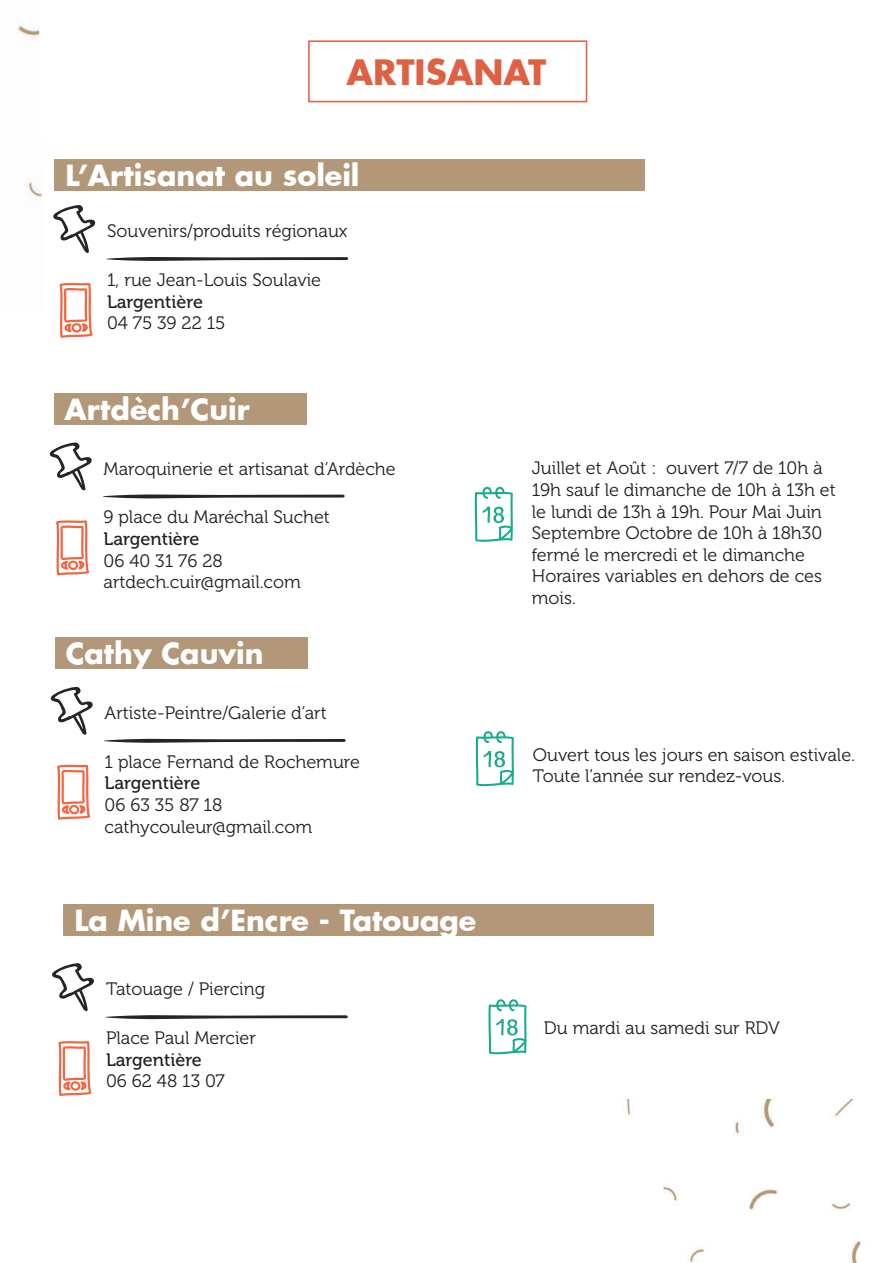
<style>
.page{position:relative;width:893px;height:1263px;background:#fff}
.page>*{position:absolute;margin:0;border:0;box-sizing:border-box;transform-origin:0 0}
.t1{font:700 34.2px "Futura";color:#de6143}
.t2{font:700 28.5px "Futura";color:#fff}
.t3{font:18px/21.6px "Museo 300";color:#231f20}
.t4{font:18px "Museo 500";color:#231f20}
</style>
<div class="page">
<svg style="left:105px;top:1015px;width:243px;height:5px"></svg>
<svg style="left:58px;top:1041px;width:34px;height:55px"></svg>
<svg style="left:52px;top:963px;width:42px;height:48px"></svg>
<svg style="left:488px;top:999px;width:39px;height:55px"></svg>
<svg style="left:103px;top:494px;width:242px;height:5px"></svg>
<svg style="left:56px;top:520px;width:33px;height:55px"></svg>
<svg style="left:49px;top:442px;width:43px;height:49px"></svg>
<svg style="left:475px;top:487px;width:38px;height:55px"></svg>
<div style="left:54px;top:393px;width:252px;height:32px;background:#b29878"></div>
<svg style="left:104px;top:738px;width:242px;height:5px"></svg>
<svg style="left:57px;top:765px;width:33px;height:55px"></svg>
<svg style="left:50px;top:687px;width:43px;height:48px"></svg>
<svg style="left:476px;top:731px;width:38px;height:55px"></svg>
<div style="left:55px;top:637px;width:252px;height:32px;background:#b29878"></div>
<svg style="left:106px;top:257px;width:243px;height:4px"></svg>
<svg style="left:59px;top:283px;width:34px;height:55px"></svg>
<svg style="left:53px;top:205px;width:42px;height:48px"></svg>
<div style="left:55px;top:159px;width:590px;height:31px;background:#b29878"></div>
<div style="left:64px;top:904px;width:590px;height:32px;background:#b29878"></div>
<div style="left:308px;top:40px;width:279px;height:62px;background:#fff;border:2px solid #de6143"></div>
<img style="left:18px;top:25px;width:24px;height:173px">
<img style="left:627px;top:1099px;width:234px;height:164px">
<h1 class="t1" style="left:346px;top:48px;width:202px">ARTISANAT</h1>
<h2 class="t2" style="left:65px;top:155px;width:296px">L’Artisanat au soleil</h2>
<p class="t3" style="left:107px;top:221px;width:242px">Souvenirs/produits régionaux</p>
<p class="t3" style="left:107px;top:269px;width:216px">1, rue Jean-Louis Soulavie</p>
<p class="t4" style="left:107px;top:291px;width:97px">Largentière</p>
<p class="t3" style="left:107px;top:312px;width:120px">04 75 39 22 15</p>
<h2 class="t2" style="left:65px;top:389px;width:187px">Artdèch’Cuir</h2>
<p class="t3" style="left:104px;top:458px;width:294px">Maroquinerie et artisanat d’Ardèche</p>
<p class="t3" style="left:104px;top:507px;width:228px">9 place du Maréchal Suchet</p>
<p class="t4" style="left:104px;top:529px;width:97px">Largentière</p>
<p class="t3" style="left:104px;top:550px;width:199px">06 40 31 76 28 artdech.cuir@gmail.com</p>
<h2 class="t2" style="left:66px;top:634px;width:199px">Cathy Cauvin</h2>
<p class="t3" style="left:105px;top:702px;width:224px">Artiste-Peintre/Galerie d’art</p>
<p class="t3" style="left:105px;top:751px;width:257px">1 place Fernand de Rochemure</p>
<p class="t4" style="left:105px;top:773px;width:97px">Largentière</p>
<p class="t3" style="left:105px;top:794px;width:209px">06 63 35 87 18 cathycouleur@gmail.com</p>
<h2 class="t2" style="left:74px;top:901px;width:403px">La Mine d’Encre - Tatouage</h2>
<p class="t3" style="left:106px;top:979px;width:161px">Tatouage / Piercing</p>
<p class="t3" style="left:106px;top:1027px;width:151px">Place Paul Mercier</p>
<p class="t4" style="left:106px;top:1050px;width:97px">Largentière</p>
<p class="t3" style="left:106px;top:1071px;width:120px">06 62 48 13 07</p>
<p class="t3" style="left:532px;top:458px;width:305px">Juillet et Août : ouvert 7/7 de 10h à<br>19h sauf le dimanche de 10h à 13h et le lundi de 13h à 19h. Pour Mai Juin<br>Septembre Octobre de 10h à 18h30 fermé le mercredi et le dimanche<br>Horaires variables en dehors de ces mois.</p>
<p class="t3" style="left:533px;top:744px;width:324px">Ouvert tous les jours en saison estivale.<br>Toute l’année sur rendez-vous.</p>
<p class="t3" style="left:544px;top:1017px;width:238px">Du mardi au samedi sur RDV</p>
</div>
